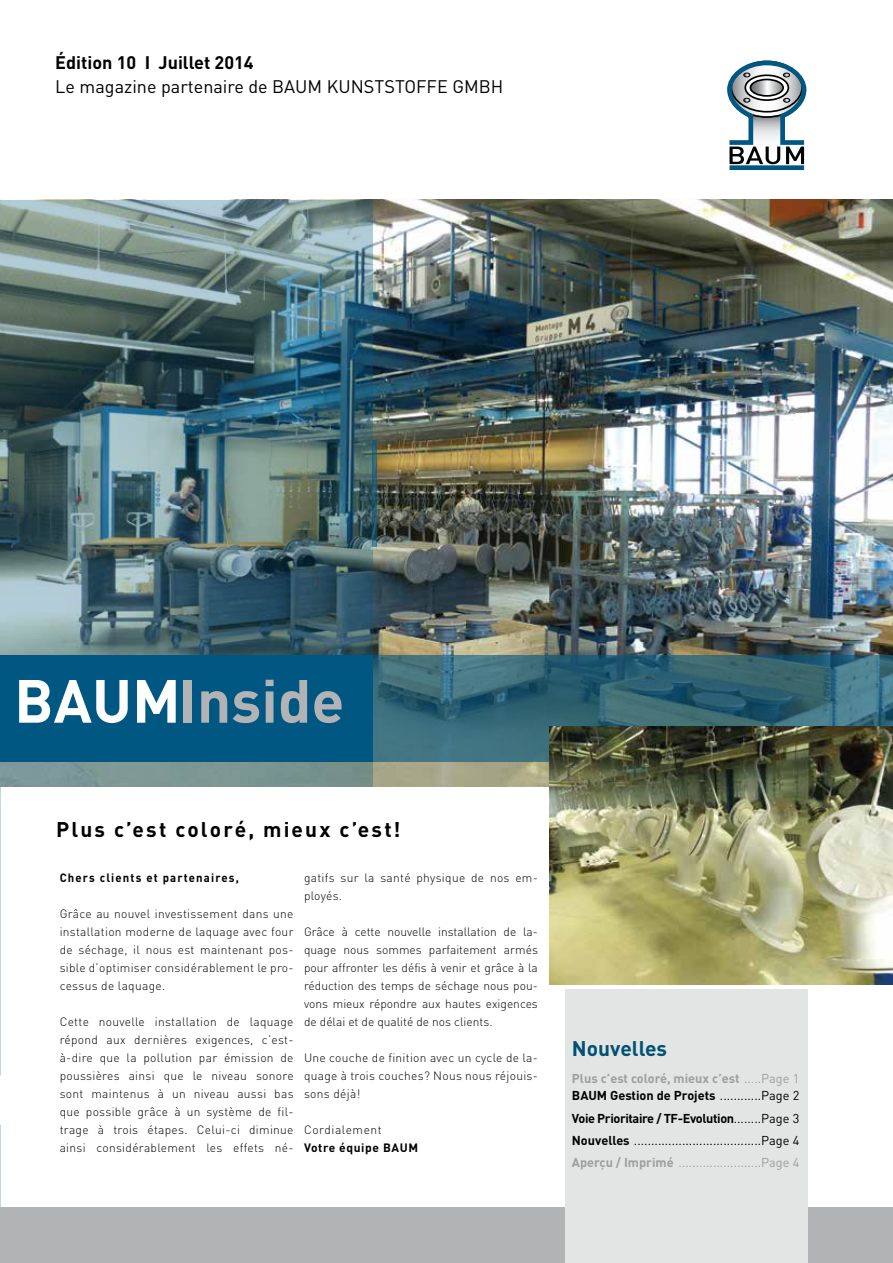
<style>
.page{position:relative;width:893px;height:1263px;background:#fff}
.page>*{position:absolute;margin:0;border:0;box-sizing:border-box;transform-origin:0 0}
.t1{font:700 60px "DIN Pro";color:#b1b3b4}
.t2{font:700 21px "DIN Pro";letter-spacing:.1em;color:#000}
.t3{font:700 21px "DIN Pro";color:#005173}
.t4{font:18px "DIN Pro";color:#000}
.t5{font:700 18px "DIN Pro";color:#000}
.t6{font:12.75px/22.2px "DIN Pro";color:#000;text-align:justify}
.t7{font:700 12.75px/17.7px "DIN Pro";color:#9c9e9f}
.t8{font:300 12px/18px "DIN Pro";letter-spacing:.025em;color:#000;text-align:justify}
.t9{font:700 12px "DIN Pro";letter-spacing:.1em;color:#000;scale:.95 1}
.t10{font:700 12px "DIN Pro";letter-spacing:.05em;color:#000}
.t11{font:300 12px "DIN Pro";letter-spacing:.05em;color:#000}
.s1{color:#fff}
.s2{font-weight:400}
.s3{color:#000}
.s4{font-weight:400;color:#000}
.s5{font-weight:700}
.s6{font-weight:700;color:#9c9e9f}
.s7{color:#9c9e9f}
</style>
<div class="page">
<div style="left:0;top:1208px;width:893px;height:55px;background:#b1b3b4"></div>
<div style="left:566px;top:989px;width:242px;height:274px;background:#e3e4e4"></div>
<img style="left:372px;top:200px;width:521px;height:587px">
<img style="left:0;top:200px;width:372px;height:587px">
<svg style="left:372px;top:440px;width:5px;height:107px"></svg>
<div style="left:0;top:655px;width:372px;height:106px;background:#005782"></div>
<svg style="left:727px;top:61px;width:79px;height:109px"></svg>
<svg style="left:372px;top:655px;width:521px;height:106px;background:#366776"></svg>
<img style="left:550px;top:726px;width:343px;height:259px">
<h3 class="t5" style="left:55px;top:50px;width:200px">Édition 10 I Juillet 2014</h3>
<h3 class="t4" style="left:55px;top:74px;width:449px">Le magazine partenaire de BAUM KUNSTSTOFFE GMBH</h3>
<h1 class="t1" style="left:14px;top:660px;width:332px"><span class="s1">BAUM</span>Inside</h1>
<h2 class="t2" style="left:56px;top:815px;width:346px">Plus c’est coloré, mieux c’est!</h2>
<p class="t8" style="left:304px;top:868px;width:235px">gatifs sur la santé physique de nos em&shy;ployés.</p>
<p class="t8" style="left:304px;top:922px;width:235px">Grâce à cette nouvelle installation de la&shy;quage nous sommes parfaitement armés pour affronter les défis à venir et grâce à la réduction des temps de séchage nous pou&shy;vons mieux répondre aux hautes exigences de délai et de qualité de nos clients.</p>
<p class="t8" style="left:304px;top:1048px;width:235px">Une couche de finition avec un cycle de la&shy;quage à trois couches? Nous nous réjouis&shy;sons déjà!</p>
<p class="t11" style="left:304px;top:1122px;width:79px">Cordialement</p>
<p class="t10" style="left:304px;top:1140px;width:116px">Votre équipe BAUM</p>
<p class="t9" style="left:60px;top:870px;width:190px">Chers clients et partenaires,</p>
<p class="t8" style="left:60px;top:904px;width:235px">Grâce au nouvel investissement dans une installation moderne de laquage avec four de séchage, il nous est maintenant pos&shy;sible d’optimiser considérablement le pro&shy;cessus de laquage.</p>
<p class="t8" style="left:60px;top:1012px;width:235px">Cette nouvelle installation de laquage répond aux dernières exigences, c’est&shy;à-dire que la pollution par émission de poussières ainsi que le niveau sonore sont maintenus à un niveau aussi bas que possible grâce à un système de fil&shy;trage à trois étapes. Celui-ci diminue ainsi considérablement les effets né-</p>
<h2 class="t3" style="left:572px;top:1034px;width:97px">Nouvelles</h2>
<p class="t7" style="left:572px;top:1069px;width:229px">Plus c’est coloré, mieux c’est <span class="s2">.....Page 1<br></span><span class="s3">BAUM Gestion de Projets</span> <span class="s4">............Page 2</span></p>
<p class="t6" style="left:572px;top:1106px;width:229px"><span class="s5">Voie Prioritaire / TF-Evolution</span>........Page 3<br><span class="s5">Nouvelles</span> .....................................Page 4<br><span class="s6">Aperçu / Imprimé</span> <span class="s7">........................Page 4</span></p>
</div>
